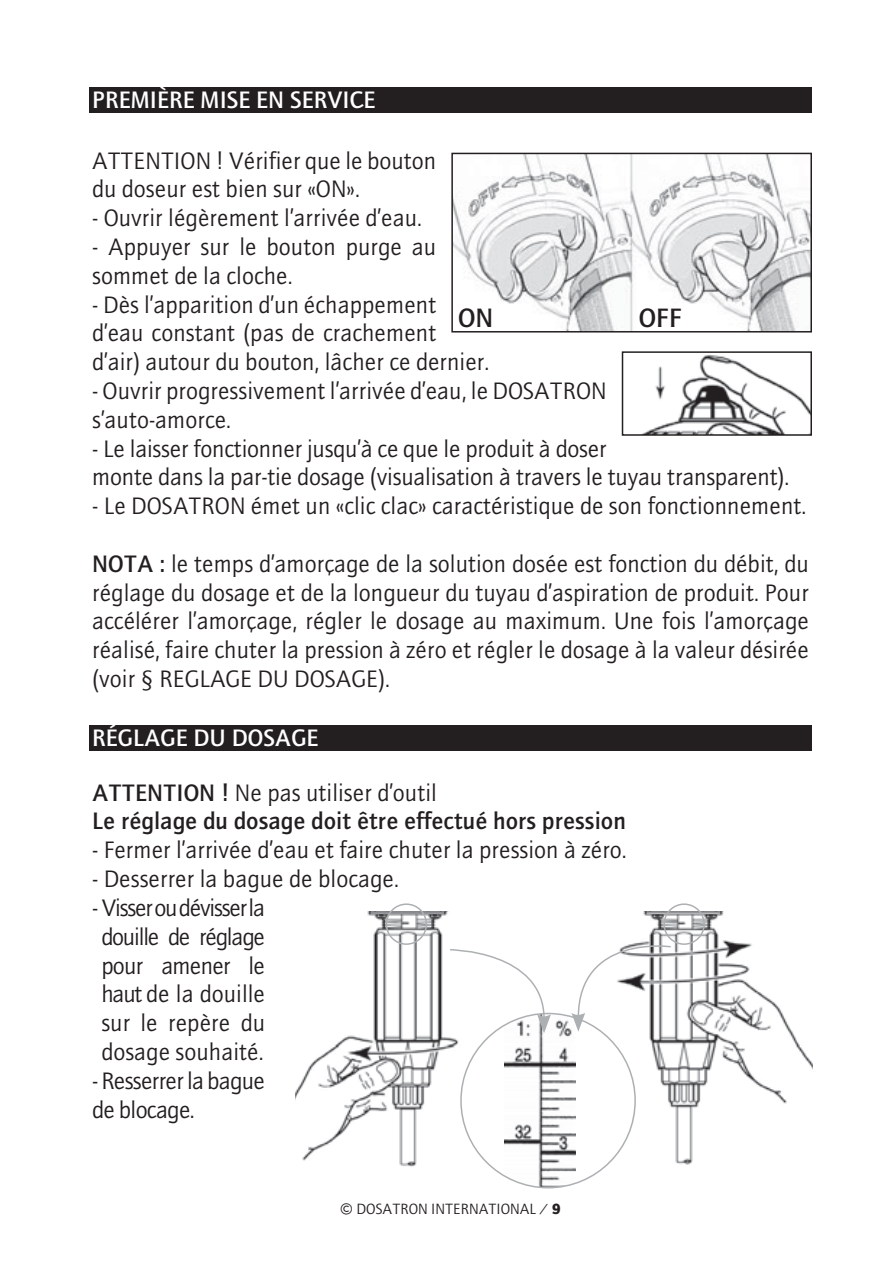
<style>
.page{position:relative;width:896px;height:1268px;background:#fff}
.page>*{position:absolute;margin:0;border:0;box-sizing:border-box;transform-origin:0 0}
.t1{font:500 26.7px "AT Quay Sans";color:#231f20}
.t2{font:24px/28.8px "AT Quay Sans";color:#231f20}
.t3{font:24px/28.8px "AT Quay Sans";letter-spacing:-.035em;color:#231f20;text-align:center}
.t4{font:500 24px/28.8px "AT Quay Sans";color:#231f20}
.t5{font:500 24px "AT Quay Sans";color:#fff}
.t6{font:24px/28.8px "AT Quay Sans";letter-spacing:-.03em;color:#231f20}
.t7{font:15px "AT Quay Sans";color:#231f20}
.s1{font-weight:500}
.s2{font-weight:400}
.s3{font-size:24px}
.s4{font-weight:900}
</style>
<div class="page">
<div style="left:89px;top:87px;width:723px;height:25px;background:#231f20"></div>
<div style="left:89px;top:725px;width:723px;height:25px;background:#231f20"></div>
<img style="left:295px;top:911px;width:517px;height:264px">
<div style="left:461px;top:1013px;width:174px;height:174px;background:#fff;border-radius:50%"></div>
<img style="left:505px;top:1013px;width:71px;height:174px">
<div style="left:386px;top:903px;width:41px;height:42px;border:2px solid #adb0b2;border-radius:50%"></div>
<div style="left:663px;top:903px;width:42px;height:42px;border:2px solid #adb0b2;border-radius:50%"></div>
<svg style="left:449px;top:948px;width:102px;height:85px"></svg>
<svg style="left:571px;top:934px;width:101px;height:97px"></svg>
<img style="left:454px;top:156px;width:355px;height:173px">
<div style="left:451px;top:153px;width:361px;height:179px;border:2px solid #231f20"></div>
<img style="left:644px;top:355px;width:165px;height:78px">
<div style="left:622px;top:351px;width:190px;height:85px;border:2px solid #231f20"></div>
<p class="t5" style="left:92px;top:88px;width:285px">PREMIÈRE MISE EN SERVICE</p>
<p class="t2" style="left:92px;top:147px;width:346px">ATTENTION ! Vérifier que le bouton du doseur est bien sur «ON».</p>
<p class="t2" style="left:92px;top:205px;width:331px">- Ouvrir légèrement l’arrivée d’eau.</p>
<p class="t2" style="left:92px;top:233px;width:346px">- Appuyer sur le bouton purge au sommet de la cloche.</p>
<p class="t2" style="left:92px;top:291px;width:399px">- Dès l’apparition d’un échappement d’eau constant (pas de crachement d’air) autour du bouton, lâcher ce dernier.</p>
<p class="t2" style="left:92px;top:377px;width:516px">- Ouvrir progressivement l’arrivée d’eau, le DOSATRON s’auto-amorce.</p>
<p class="t2" style="left:92px;top:435px;width:699px">- Le laisser fonctionner jusqu’à ce que le produit à doser<br>monte dans la par-tie dosage (visualisation à travers le tuyau transparent).</p>
<p class="t2" style="left:92px;top:493px;width:716px">- Le DOSATRON émet un «clic clac» caractéristique de son fonctionnement.</p>
<p class="t2" style="left:92px;top:550px;width:718px;text-align:justify"><span class="s1">NOTA :</span> le temps d’amorçage de la solution dosée est fonction du débit, du réglage du dosage et de la longueur du tuyau d’aspiration de produit. Pour accélérer l’amorçage, régler le dosage au maximum. Une fois l’amorçage réalisé, faire chuter la pression à zéro et régler le dosage à la valeur désirée (voir § REGLAGE DU DOSAGE).</p>
<p class="t1" style="left:458px;top:305px;width:37px">ON</p>
<p class="t1" style="left:639px;top:305px;width:45px">OFF</p>
<p class="t5" style="left:92px;top:726px;width:228px">RÉGLAGE DU DOSAGE</p>
<p class="t4" style="left:92px;top:779px;width:535px">ATTENTION ! <span class="s2">Ne pas utiliser d’outil<br></span>Le réglage du dosage doit être effectué hors pression</p>
<p class="t2" style="left:92px;top:837px;width:536px">- Fermer l’arrivée d’eau et faire chuter la pression à zéro.</p>
<p class="t2" style="left:92px;top:865px;width:308px">- Desserrer la bague de blocage.</p>
<p class="t3" style="left:92px;top:894px;width:175px">- Visser ou dévisser la douille de réglage pour amener le haut de la douille sur le repère du dosage souhaité.</p>
<p class="t6" style="left:92px;top:1067px;width:175px">- Resserrer la bague de blocage.</p>
<p class="t7" style="left:340px;top:1201px;width:223px"><span class="s3">©</span> DOSATRON INTERNATIONAL / <span class="s4">9</span></p>
</div>
